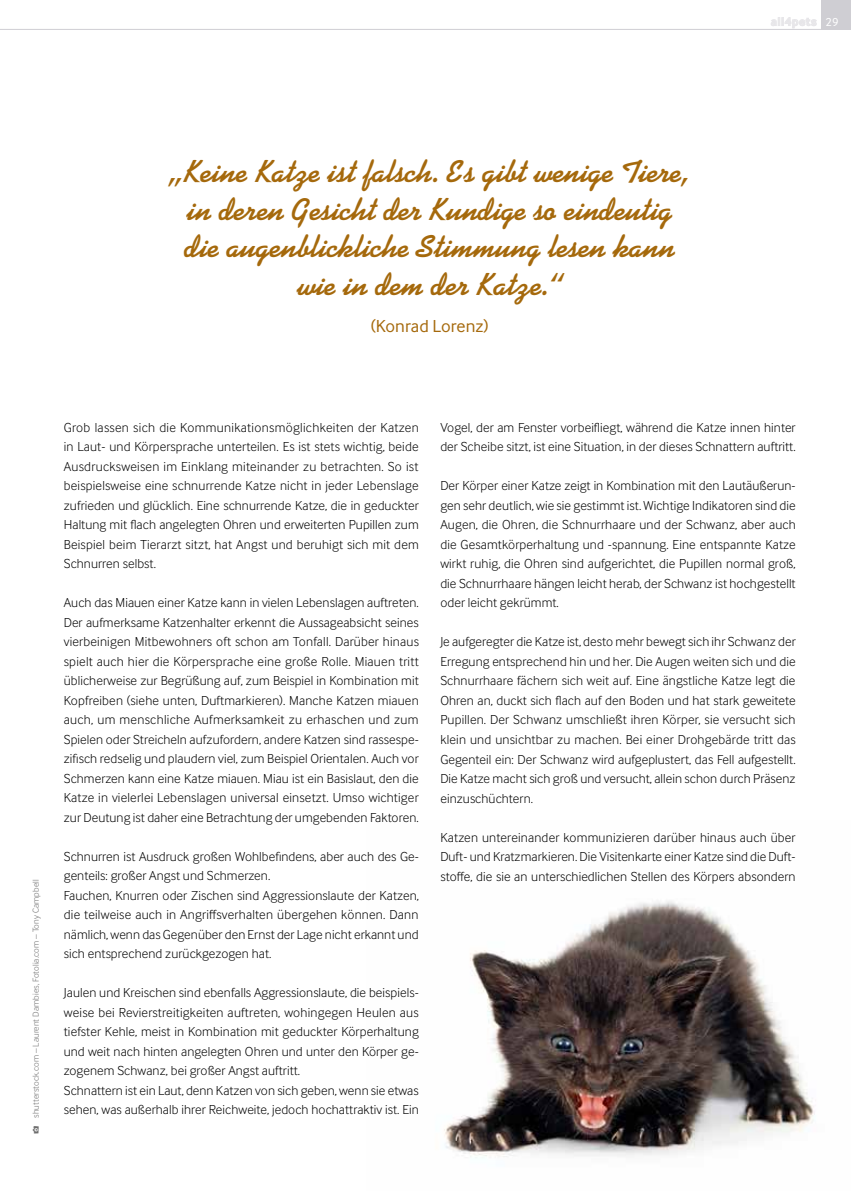
<style>
.page{position:relative;width:851px;height:1191px;background:#fff}
.page>*{position:absolute;margin:0;border:0;box-sizing:border-box;transform-origin:0 0}
.t1{font:700 31.5px/37.5px "Alako";letter-spacing:.005em;color:#a5690c;text-align:center}
.t2{font:18px "Inter Face Typo";letter-spacing:.005em;color:#a5690c}
.t3{font:300 13.5px/19.5px "Inter Face Typo";letter-spacing:.005em;color:#000;text-align:justify}
.t4{font:300 9px "Inter Face Typo";letter-spacing:.01em;color:#6e6e6e}
</style>
<div class="page">
<img style="left:444px;top:901px;width:371px;height:257px">
<div style="left:821px;top:0;width:29px;height:30px;background:#cfced3"></div>
<svg style="left:771px;top:17px;width:46px;height:11px"></svg>
<hr style="left:0;top:29px;width:850px;height:1px;background:#cfced3">
<h1 class="t1" style="left:170px;top:154px;width:520px">„Keine Katze ist falsch. Es gibt wenige Tiere, in deren Gesicht der Kundige so eindeutig die augenblickliche Stimmung lesen kann wie in dem der Katze.“</h1>
<h2 class="t2" style="left:371px;top:316px;width:119px">(Konrad Lorenz)</h2>
<p class="t4" style="left:31px;top:1117px;width:240px;rotate:-90deg">shutterstock.com – Laurent Dambies, Fotolia.com – Tony Campbell</p>
<p class="t3" style="left:64px;top:417px;width:356px">Grob lassen sich die Kommunikationsmöglichkeiten der Katzen in Laut- und Körpersprache unterteilen. Es ist stets wichtig, beide Ausdrucksweisen im Einklang miteinander zu betrachten. So ist beispielsweise eine schnurrende Katze nicht in jeder Lebenslage zufrieden und glücklich. Eine schnurrende Katze, die in geduckter Haltung mit flach angelegten Ohren und erweiterten Pupillen zum Beispiel beim Tierarzt sitzt, hat Angst und beruhigt sich mit dem Schnurren selbst.</p>
<p class="t3" style="left:64px;top:593px;width:356px">Auch das Miauen einer Katze kann in vielen Lebenslagen auftreten.<br>Der aufmerksame Katzenhalter erkennt die Aussageabsicht seines vierbeinigen Mitbewohners oft schon am Tonfall. Darüber hinaus spielt auch hier die Körpersprache eine große Rolle. Miauen tritt üblicherweise zur Begrüßung auf, zum Beispiel in Kombination mit Kopfreiben (siehe unten, Duftmarkieren). Manche Katzen miauen auch, um menschliche Aufmerksamkeit zu erhaschen und zum Spielen oder Streicheln aufzufordern, andere Katzen sind rassespe&shy;zifisch redselig und plaudern viel, zum Beispiel Orientalen. Auch vor Schmerzen kann eine Katze miauen. Miau ist ein Basislaut, den die Katze in vielerlei Lebenslagen universal einsetzt. Umso wichtiger zur Deutung ist daher eine Betrachtung der umgebenden Faktoren.</p>
<p class="t3" style="left:64px;top:846px;width:356px;text-align:left">Schnurren ist Ausdruck großen Wohlbefindens, aber auch des Ge&shy;genteils: großer Angst und Schmerzen.<br>Fauchen, Knurren oder Zischen sind Aggressionslaute der Katzen, die teilweise auch in Angriffsverhalten übergehen können. Dann nämlich, wenn das Gegenüber den Ernst der Lage nicht erkannt und sich entsprechend zurückgezogen hat.</p>
<p class="t3" style="left:64px;top:983px;width:356px;text-align:left">Jaulen und Kreischen sind ebenfalls Aggressionslaute, die beispiels&shy;weise bei Revierstreitigkeiten auftreten, wohingegen Heulen aus tiefster Kehle, meist in Kombination mit geduckter Körperhaltung und weit nach hinten angelegten Ohren und unter den Körper ge&shy;zogenem Schwanz, bei großer Angst auftritt.<br>Schnattern ist ein Laut, denn Katzen von sich geben, wenn sie etwas sehen, was außerhalb ihrer Reichweite, jedoch hochattraktiv ist. Ein</p>
<p class="t3" style="left:440px;top:417px;width:357px">Vogel, der am Fenster vorbeifliegt, während die Katze innen hinter der Scheibe sitzt, ist eine Situation, in der dieses Schnattern auftritt.</p>
<p class="t3" style="left:440px;top:476px;width:357px">Der Körper einer Katze zeigt in Kombination mit den Lautäußerun&shy;gen sehr deutlich, wie sie gestimmt ist. Wichtige Indikatoren sind die Augen, die Ohren, die Schnurrhaare und der Schwanz, aber auch die Gesamtkörperhaltung und -spannung. Eine entspannte Katze wirkt ruhig, die Ohren sind aufgerichtet, die Pupillen normal groß, die Schnurrhaare hängen leicht herab, der Schwanz ist hochgestellt oder leicht gekrümmt.</p>
<p class="t3" style="left:440px;top:632px;width:357px">Je aufgeregter die Katze ist, desto mehr bewegt sich ihr Schwanz der Erregung entsprechend hin und her. Die Augen weiten sich und die Schnurrhaare fächern sich weit auf. Eine ängstliche Katze legt die Ohren an, duckt sich flach auf den Boden und hat stark geweitete Pupillen. Der Schwanz umschließt ihren Körper, sie versucht sich klein und unsichtbar zu machen. Bei einer Drohgebärde tritt das Gegenteil ein: Der Schwanz wird aufgeplustert, das Fell aufgestellt.<br>Die Katze macht sich groß und versucht, allein schon durch Präsenz einzuschüchtern.</p>
<p class="t3" style="left:440px;top:827px;width:357px">Katzen untereinander kommunizieren darüber hinaus auch über Duft- und Kratzmarkieren. Die Visitenkarte einer Katze sind die Duft&shy;stoffe, die sie an unterschiedlichen Stellen des Körpers absondern</p>
</div>
